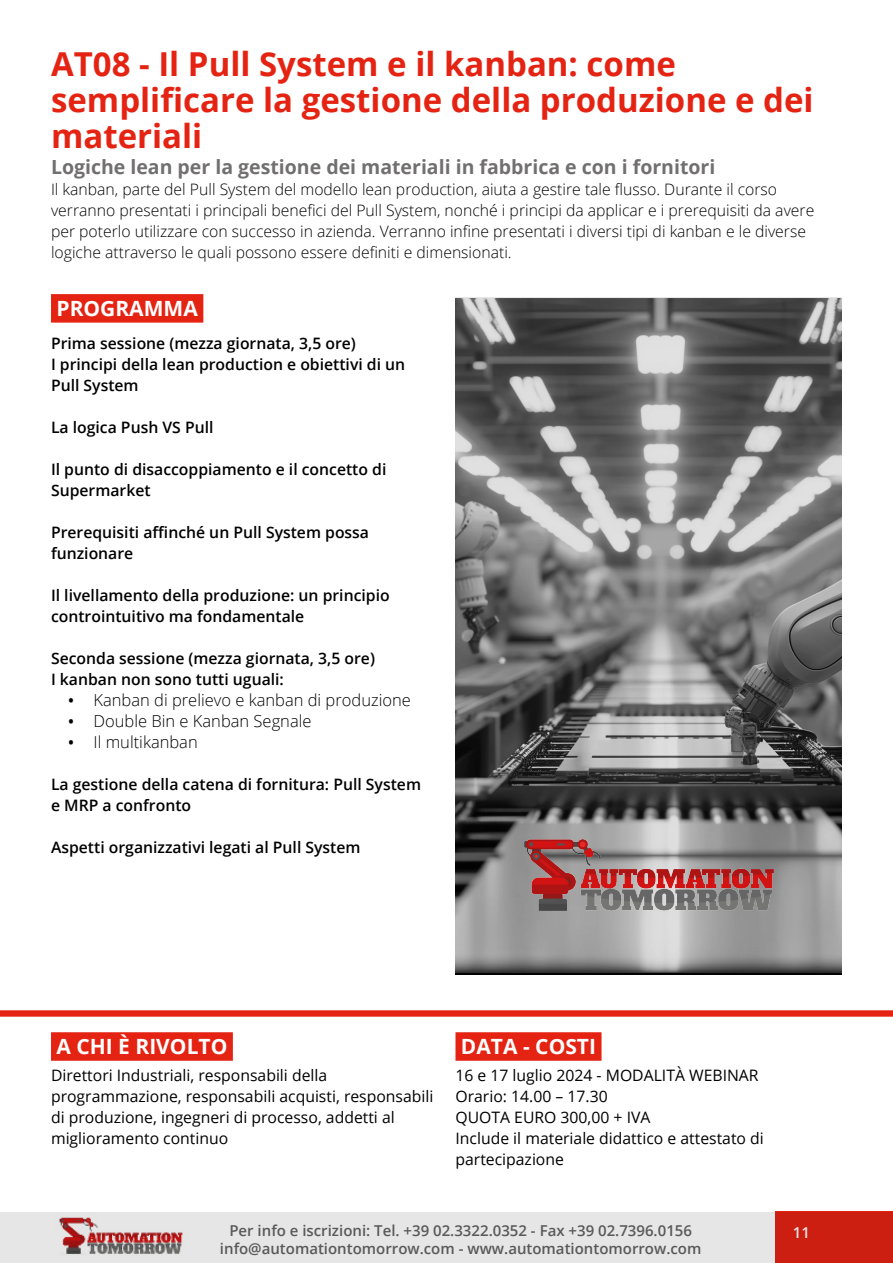
<style>
.page{position:relative;width:893px;height:1263px;background:#fff}
.page>*{position:absolute;margin:0;border:0;box-sizing:border-box;transform-origin:0 0}
.titolo_grigio{font:700 33px/36px "Open Sans";color:#e42313}
.elenco_neretto{font:700 21px "Open Sans";color:#fff}
.titolo_grigio-2{font:700 19.5px "Open Sans";color:#716f6f}
.t1{font:300 16.5px "Open Sans";color:#000}
.elenco_neretto-2{font:600 15.75px/21px "Open Sans";color:#000}
.titolo_grigio-3{font:300 15.75px/21px "Open Sans";color:#000}
.t2{font:15.75px/21px "Open Sans";color:#000}
.t3{font:600 15px "Open Sans";color:#646363}
.t4{font:600 15px "Open Sans";color:#fff}
.s1{font-weight:600;font-size:15.75px}
</style>
<div class="page">
<svg style="left:455px;top:297px;width:387px;height:677px;background:#777778"></svg>
<img style="left:524px;top:839px;width:249px;height:72px">
<div style="left:51px;top:294px;width:152px;height:29px;background:#e42313"></div>
<div style="left:51px;top:1032px;width:182px;height:29px;background:#e42313"></div>
<div style="left:455px;top:1032px;width:146px;height:29px;background:#e42313"></div>
<div style="left:0;top:1010px;width:893px;height:7px;background:#e42313"></div>
<svg style="left:0;top:1211px;width:893px;height:52px;background:#dfc4c2"></svg>
<p class="titolo_grigio" style="left:51px;top:45px;width:764px">AT08 - Il Pull System e il kanban: come semplificare la gestione della produzione e dei materiali</p>
<p class="titolo_grigio-2" style="left:51px;top:153px;width:666px">Logiche lean per la gestione dei materiali in fabbrica e con i fornitori</p>
<p class="titolo_grigio-3" style="left:51px;top:178px;width:765px">Il kanban, parte del Pull System del modello lean production, aiuta a gestire tale flusso. Durante il corso verranno presentati i principali benefici del Pull System, nonché i principi da applicar e i prerequisiti da avere per poterlo utilizzare con successo in azienda. Verranno infine presentati i diversi tipi di kanban e le diverse logiche attraverso le quali possono essere definiti e dimensionati.</p>
<p class="elenco_neretto" style="left:56px;top:293px;width:143px">PROGRAMMA</p>
<p class="elenco_neretto-2" style="left:51px;top:332px;width:306px">Prima sessione (mezza giornata, 3,5 ore)</p>
<p class="elenco_neretto-2" style="left:51px;top:353px;width:356px">I principi della lean production e obiettivi di un<br>Pull System</p>
<p class="elenco_neretto-2" style="left:51px;top:416px;width:164px">La logica Push VS Pull</p>
<p class="elenco_neretto-2" style="left:51px;top:458px;width:337px">Il punto di disaccoppiamento e il concetto di<br>Supermarket</p>
<p class="elenco_neretto-2" style="left:51px;top:521px;width:320px">Prerequisiti affinché un Pull System possa funzionare</p>
<p class="elenco_neretto-2" style="left:51px;top:584px;width:340px">Il livellamento della produzione: un principio controintuitivo ma fondamentale</p>
<p class="elenco_neretto-2" style="left:51px;top:647px;width:325px">Seconda sessione (mezza giornata, 3,5 ore)</p>
<p class="elenco_neretto-2" style="left:51px;top:668px;width:234px">I kanban non sono tutti uguali:</p>
<p class="t1" style="left:68px;top:689px;width:344px"><span class="s1">•</span> Kanban di prelievo e kanban di produzione</p>
<p class="t1" style="left:68px;top:710px;width:245px"><span class="s1">•</span> Double Bin e Kanban Segnale</p>
<p class="t1" style="left:68px;top:731px;width:131px"><span class="s1">•</span> Il multikanban</p>
<p class="elenco_neretto-2" style="left:51px;top:773px;width:371px">La gestione della catena di fornitura: Pull System</p>
<p class="elenco_neretto-2" style="left:51px;top:794px;width:142px">e MRP a confronto</p>
<p class="elenco_neretto-2" style="left:51px;top:836px;width:311px">Aspetti organizzativi legati al Pull System</p>
<p class="elenco_neretto" style="left:56px;top:1031px;width:172px">A CHI È RIVOLTO</p>
<p class="t2" style="left:51px;top:1064px;width:384px">Direttori Industriali, responsabili della programmazione, responsabili acquisti, responsabili di produzione, ingegneri di processo, addetti al miglioramento continuo</p>
<p class="elenco_neretto" style="left:461px;top:1031px;width:137px">DATA - COSTI</p>
<p class="t2" style="left:455px;top:1064px;width:305px">16 e 17 luglio 2024 - MODALITÀ WEBINAR</p>
<p class="t2" style="left:455px;top:1085px;width:196px">Orario: 14.00 – 17.30<br>QUOTA EURO 300,00 + IVA</p>
<p class="t2" style="left:455px;top:1127px;width:310px">Include il materiale didattico e attestato di partecipazione</p>
<p class="t3" style="left:229px;top:1220px;width:464px">Per info e iscrizioni: Tel. +39 02.3322.0352 - Fax +39 02.7396.0156</p>
<p class="t3" style="left:220px;top:1238px;width:483px">info@automationtomorrow.com - www.automationtomorrow.com</p>
<p class="t4" style="left:793px;top:1222px;width:19px">11</p>
</div>
